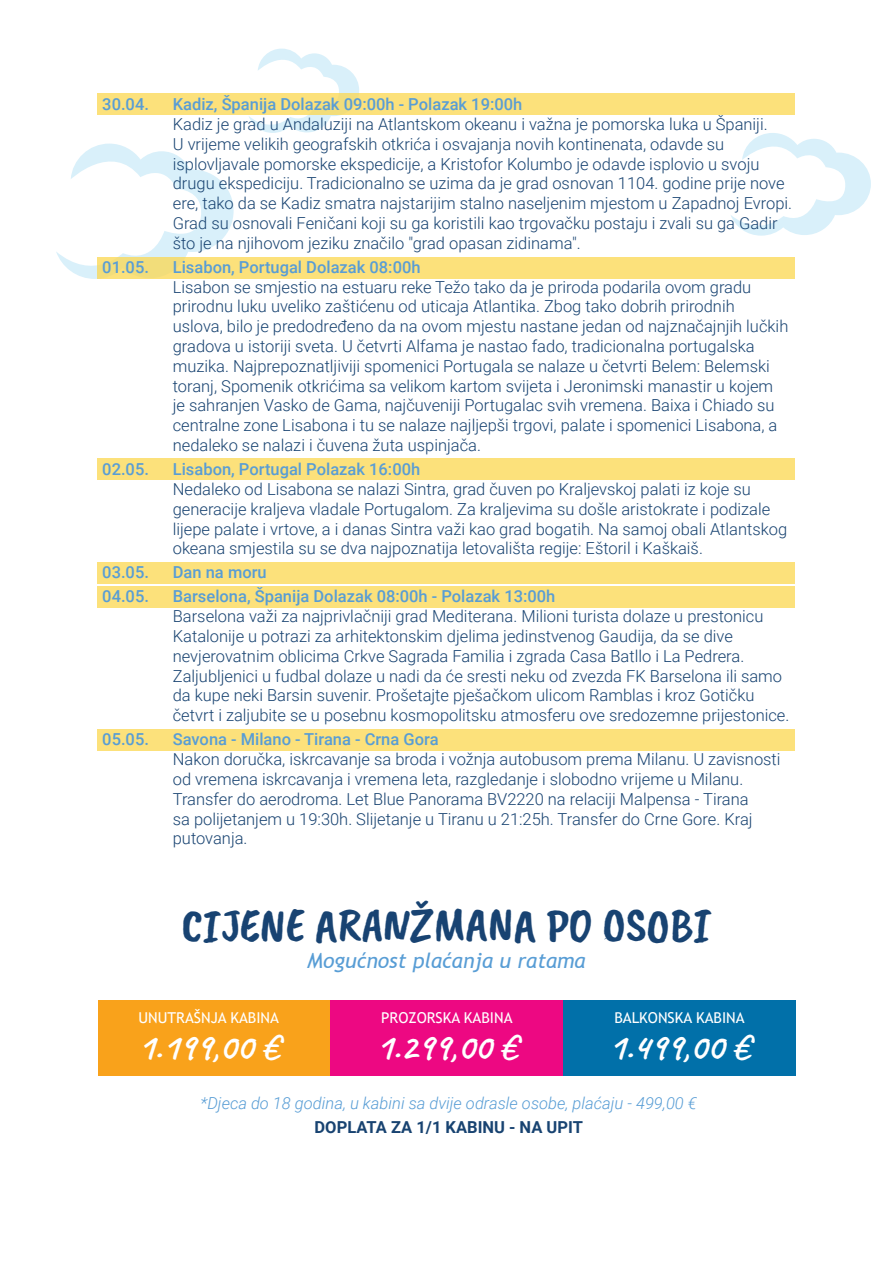
<style>
.page{position:relative;width:893px;height:1263px;background:#fff}
.page>*{position:absolute;margin:0;border:0;box-sizing:border-box;transform-origin:0 0}
.t1{font:48px "Caveat Brush";color:#184372}
.t2{font:700 37.5px "Caveat";color:#fff}
.t3{font:italic 21px "Trebuchet MS";color:#589dd5}
.t4{font:300 16.5px/19.8px "Roboto";color:#184371}
.t5{font:500 16.5px "Roboto";color:#599dd5}
.t6{font:500 16.5px "Roboto";color:#589dd5}
.t7{font:italic 300 16.5px "Roboto";color:#589dd5}
.t8{font:700 16.5px "Roboto";color:#184371}
.t9{font:15px "Trebuchet MS";color:#fff}
</style>
<div class="page">
<svg style="left:249px;top:48px;width:110px;height:85px"></svg>
<svg style="left:56px;top:143px;width:178px;height:136px"></svg>
<svg style="left:731px;top:133px;width:140px;height:103px"></svg>
<div style="left:98px;top:93px;width:697px;height:22px;background:#fce17b"></div>
<div style="left:98px;top:257px;width:697px;height:21px;background:#fce17b"></div>
<div style="left:98px;top:458px;width:697px;height:22px;background:#fce17b"></div>
<div style="left:98px;top:562px;width:697px;height:21px;background:#fce17b"></div>
<div style="left:98px;top:586px;width:697px;height:21px;background:#fce17b"></div>
<div style="left:98px;top:729px;width:697px;height:22px;background:#fce17b"></div>
<div style="left:99px;top:1000px;width:232px;height:76px;background:#f9a21b"></div>
<div style="left:331px;top:1000px;width:232px;height:76px;background:#ed0882"></div>
<div style="left:563px;top:1000px;width:232px;height:76px;background:#0170a9"></div>
<p class="t5" style="left:102px;top:93px;width:48px">30.04.</p>
<p class="t5" style="left:173px;top:93px;width:351px">Kadiz, Španija Dolazak 09:00h - Polazak 19:00h</p>
<p class="t4" style="left:173px;top:114px;width:621px">Kadiz je grad u Andaluziji na Atlantskom okeanu i važna je pomorska luka u Španiji.<br>U vrijeme velikih geografskih otkrića i osvajanja novih kontinenata, odavde su isplovljavale pomorske ekspedicije, a Kristofor Kolumbo je odavde isplovio u svoju drugu ekspediciju. Tradicionalno se uzima da je grad osnovan 1104. godine prije nove ere, tako da se Kadiz smatra najstarijim stalno naseljenim mjestom u Zapadnoj Evropi.<br>Grad su osnovali Feničani koji su ga koristili kao trgovačku postaju i zvali su ga Gadir što je na njihovom jeziku značilo "grad opasan zidinama".</p>
<p class="t5" style="left:102px;top:255px;width:48px">01.05.</p>
<p class="t5" style="left:173px;top:255px;width:249px">Lisabon, Portugal Dolazak 08:00h</p>
<p class="t4" style="left:173px;top:276px;width:617px">Lisabon se smjestio na estuaru reke Težo tako da je priroda podarila ovom gradu prirodnu luku uveliko zaštićenu od uticaja Atlantika. Zbog tako dobrih prirodnih uslova, bilo je predodređeno da na ovom mjestu nastane jedan od najznačajnjih lučkih gradova u istoriji sveta. U četvrti Alfama je nastao fado, tradicionalna portugalska muzika. Najprepoznatljiviji spomenici Portugala se nalaze u četvrti Belem: Belemski toranj, Spomenik otkrićima sa velikom kartom svijeta i Jeronimski manastir u kojem je sahranjen Vasko de Gama, najčuveniji Portugalac svih vremena. Baixa i Chiado su centralne zone Lisabona i tu se nalaze najljepši trgovi, palate i spomenici Lisabona, a nedaleko se nalazi i čuvena žuta uspinjača.</p>
<p class="t5" style="left:102px;top:458px;width:48px">02.05.</p>
<p class="t5" style="left:173px;top:458px;width:249px">Lisabon, Portugal Polazak 16:00h</p>
<p class="t4" style="left:173px;top:479px;width:616px">Nedaleko od Lisabona se nalazi Sintra, grad čuven po Kraljevskoj palati iz koje su generacije kraljeva vladale Portugalom. Za kraljevima su došle aristokrate i podizale lijepe palate i vrtove, a i danas Sintra važi kao grad bogatih. Na samoj obali Atlantskog okeana smjestila su se dva najpoznatija letovališta regije: Eštoril i Kaškaiš.</p>
<p class="t6" style="left:102px;top:561px;width:48px">03.05.</p>
<p class="t6" style="left:173px;top:561px;width:95px">Dan na moru</p>
<p class="t6" style="left:102px;top:585px;width:48px">04.05.</p>
<p class="t6" style="left:173px;top:585px;width:384px">Barselona, Španija Dolazak 08:00h - Polazak 13:00h</p>
<p class="t4" style="left:173px;top:606px;width:618px">Barselona važi za najprivlačniji grad Mediterana. Milioni turista dolaze u prestonicu Katalonije u potrazi za arhitektonskim djelima jedinstvenog Gaudija, da se dive nevjerovatnim oblicima Crkve Sagrada Familia i zgrada Casa Batllo i La Pedrera.<br>Zaljubljenici u fudbal dolaze u nadi da će sresti neku od zvezda FK Barselona ili samo da kupe neki Barsin suvenir. Prošetajte pješačkom ulicom Ramblas i kroz Gotičku četvrt i zaljubite se u posebnu kosmopolitsku atmosferu ove sredozemne prijestonice.</p>
<p class="t6" style="left:102px;top:728px;width:48px">05.05.</p>
<p class="t6" style="left:173px;top:728px;width:267px">Savona - Milano - Tirana - Crna Gora</p>
<p class="t4" style="left:173px;top:749px;width:609px">Nakon doručka, iskrcavanje sa broda i vožnja autobusom prema Milanu. U zavisnosti od vremena iskrcavanja i vremena leta, razgledanje i slobodno vrijeme u Milanu.<br>Transfer do aerodroma. Let Blue Panorama BV2220 na relaciji Malpensa - Tirana<br>sa polijetanjem u 19:30h. Slijetanje u Tiranu u 21:25h. Transfer do Crne Gore. Kraj putovanja.</p>
<h1 class="t1" style="left:182px;top:897px;width:531px">CIJENE ARANŽMANA PO OSOBI</h1>
<p class="t3" style="left:307px;top:947px;width:280px">Mogućnost plaćanja u ratama</p>
<p class="t9" style="left:139px;top:1008px;width:142px">UNUTRAŠNJA KABINA</p>
<h2 class="t2" style="left:138px;top:1023px;width:143px">1.199,00 €</h2>
<p class="t9" style="left:381px;top:1008px;width:133px">PROZORSKA KABINA</p>
<h2 class="t2" style="left:376px;top:1023px;width:143px">1.299,00 €</h2>
<p class="t9" style="left:614px;top:1008px;width:132px">BALKONSKA KABINA</p>
<h2 class="t2" style="left:608px;top:1023px;width:143px">1.499,00 €</h2>
<p class="t7" style="left:201px;top:1092px;width:498px">*Djeca do 18 godina, u kabini sa dvije odrasle osobe, plaćaju - 499,00 €</p>
<p class="t8" style="left:315px;top:1116px;width:270px">DOPLATA ZA 1/1 KABINU - NA UPIT</p>
</div>
